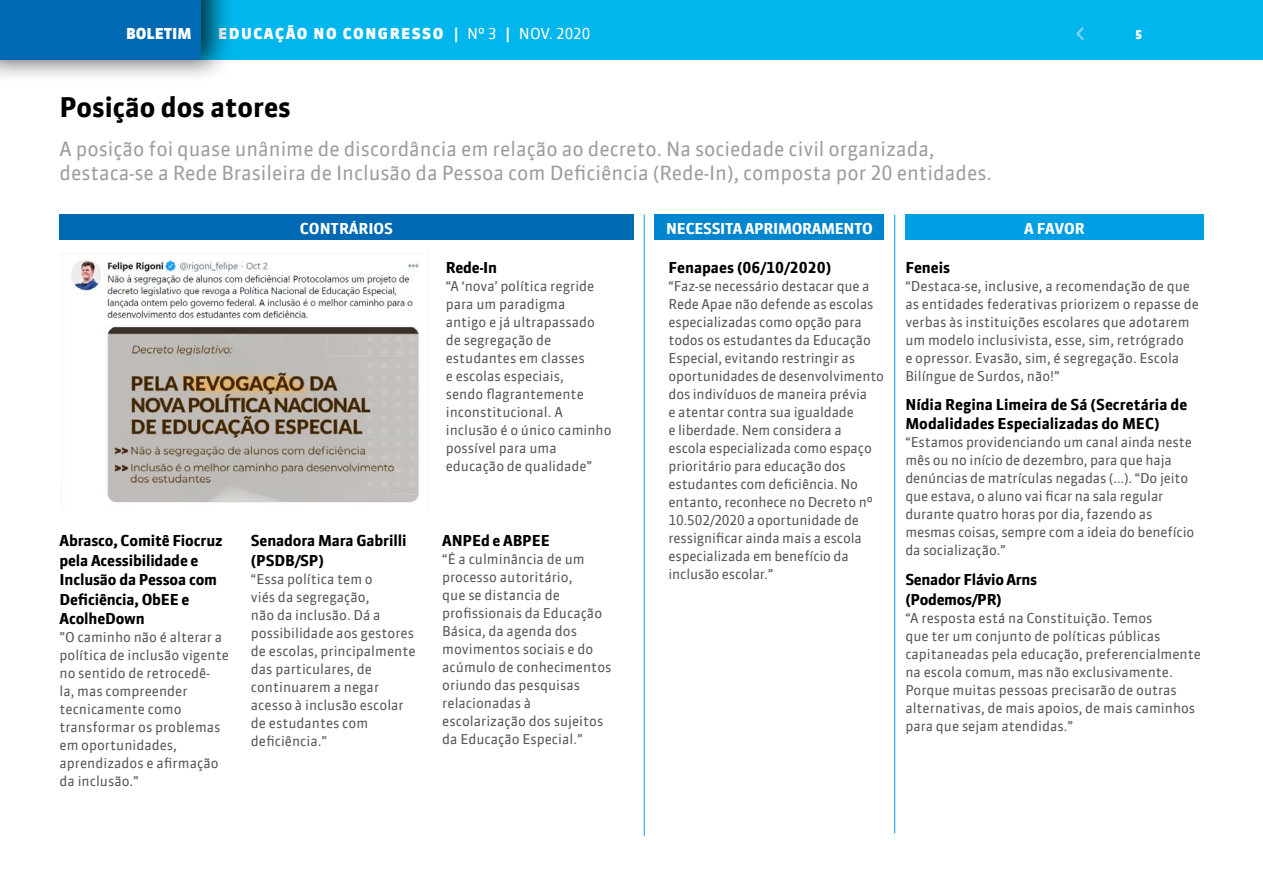
<style>
.page{position:relative;width:1263px;height:893px;background:#fff}
.page>*{position:absolute;margin:0;border:0;box-sizing:border-box;transform-origin:0 0}
.titulo-pagina{font:700 27px "Sanuk Offc";color:#000}
.olho{font:19.5px/24px "Sanuk Offc";color:#9d9d9c}
.texto{font:700 15px/19.5px "Sanuk Offc";letter-spacing:-.01em;color:#000}
.t1{font:900 15px "Sanuk Offc";letter-spacing:.1em;color:#fff}
.intertítulo{font:700 15px "Sanuk Offc";letter-spacing:-.02em;color:#fff}
.intertítulo-2{font:700 15px "Sanuk Offc";color:#fff}
.t2{font:900 15px "Sanuk Offc";color:#fff}
.texto-2{font:13.5px/18px "Sanuk Offc";color:#575756}
.t3{font:900 12px "Sanuk Offc";color:#fff}
.s1{font-weight:700}
.s2{font-weight:400}
</style>
<div class="page">
<div style="left:0;top:0;width:1263px;height:60px;background:#00b6ed"></div>
<svg style="left:1076px;top:27px;width:8px;height:13px"></svg>
<div style="left:0;top:0;width:234px;height:83px;background:#000;opacity:.75"></div>
<div style="left:0;top:0;width:200px;height:60px;background:#0069b4"></div>
<div style="left:60px;top:215px;width:574px;height:25px;background:#0069b4"></div>
<div style="left:655px;top:215px;width:229px;height:25px;background:#0086ce"></div>
<div style="left:905px;top:215px;width:298px;height:25px;background:#009fe3"></div>
<img style="left:71px;top:260px;width:349px;height:243px">
<hr style="left:644px;top:215px;width:1px;height:621px;background:#009fe3">
<hr style="left:894px;top:215px;width:1px;height:618px;background:#009fe3">
<p class="t2" style="left:126px;top:24px;width:67px">BOLETIM</p>
<p class="t1" style="left:218px;top:24px;width:374px">EDUCAÇÃO NO CONGRESSO <span class="s1">|</span> <span class="s2">Nº 3</span> <span class="s1">|</span> <span class="s2">NOV. 2020</span></p>
<p class="t3" style="left:1135px;top:27px;width:9px">5</p>
<p class="titulo-pagina" style="left:60px;top:90px;width:233px">Posição dos atores</p>
<p class="olho" style="left:60px;top:137px;width:934px">A posição foi quase unânime de discordância em relação ao decreto. Na sociedade civil organizada, destaca-se a Rede Brasileira de Inclusão da Pessoa com Deficiência (Rede-In), composta por 20 entidades.</p>
<p class="intertítulo-2" style="left:300px;top:219px;width:95px">CONTRÁRIOS</p>
<p class="intertítulo" style="left:666px;top:219px;width:208px">NECESSITA APRIMORAMENTO</p>
<p class="intertítulo" style="left:1024px;top:219px;width:62px">A FAVOR</p>
<p class="texto" style="left:905px;top:258px;width:46px">Feneis</p>
<p class="texto-2" style="left:905px;top:277px;width:295px">“Destaca-se, inclusive, a recomendação de que as entidades federativas priorizem o repasse de verbas às instituições escolares que adotarem um modelo inclusivista, esse, sim, retrógrado<br>e opressor. Evasão, sim, é segregação. Escola Bilíngue de Surdos, não!”</p>
<p class="texto" style="left:905px;top:394px;width:283px">Nídia Regina Limeira de Sá (Secretária de<br>Modalidades Especializadas do MEC)</p>
<p class="texto-2" style="left:905px;top:433px;width:290px">“Estamos providenciando um canal ainda neste mês ou no início de dezembro, para que haja denúncias de matrículas negadas (...). “Do jeito que estava, o aluno vai ficar na sala regular durante quatro horas por dia, fazendo as mesmas coisas, sempre com a ideia do benefício da socialização.”</p>
<p class="texto" style="left:905px;top:570px;width:133px">Senador Flávio Arns (Podemos/PR)</p>
<p class="texto-2" style="left:905px;top:609px;width:297px">“A resposta está na Constituição. Temos<br>que ter um conjunto de políticas públicas capitaneadas pela educação, preferencialmente na escola comum, mas não exclusivamente.<br>Porque muitas pessoas precisarão de outras alternativas, de mais apoios, de mais caminhos para que sejam atendidas.”</p>
<p class="texto" style="left:446px;top:258px;width:53px">Rede-In</p>
<p class="texto-2" style="left:446px;top:277px;width:167px">“A ‘nova’ política regride para um paradigma<br>antigo e já ultrapassado de segregação de estudantes em classes<br>e escolas especiais,<br>sendo flagrantemente inconstitucional. A inclusão é o único caminho possível para uma educação de qualidade”</p>
<p class="texto" style="left:668px;top:258px;width:164px">Fenapaes (06/10/2020)</p>
<p class="texto-2" style="left:668px;top:277px;width:217px">“Faz-se necessário destacar que a<br>Rede Apae não defende as escolas especializadas como opção para todos os estudantes da Educação<br>Especial, evitando restringir as oportunidades de desenvolvimento dos indivíduos de maneira prévia<br>e atentar contra sua igualdade<br>e liberdade. Nem considera a<br>escola especializada como espaço prioritário para educação dos estudantes com deficiência. No entanto, reconhece no Decreto nº<br>10.502/2020 a oportunidade de ressignificar ainda mais a escola especializada em benefício da inclusão escolar.”</p>
<p class="texto" style="left:60px;top:531px;width:165px">Abrasco, Comitê Fiocruz pela Acessibilidade e<br>Inclusão da Pessoa com<br>Deficiência, ObEE e<br>AcolheDown</p>
<p class="texto-2" style="left:60px;top:628px;width:171px">”O caminho não é alterar a política de inclusão vigente no sentido de retrocedê-<br>la, mas compreender tecnicamente como transformar os problemas em oportunidades, aprendizados e afirmação da inclusão.”</p>
<p class="texto" style="left:251px;top:531px;width:157px">Senadora Mara Gabrilli</p>
<p class="texto" style="left:251px;top:550px;width:75px">(PSDB/SP)</p>
<p class="texto-2" style="left:251px;top:570px;width:166px">“Essa política tem o<br>viés da segregação,<br>não da inclusão. Dá a possibilidade aos gestores de escolas, principalmente das particulares, de continuarem a negar acesso à inclusão escolar de estudantes com deficiência.”</p>
<p class="texto" style="left:442px;top:531px;width:109px">ANPEd e ABPEE</p>
<p class="texto-2" style="left:442px;top:550px;width:171px">“É a culminância de um processo autoritário,<br>que se distancia de profissionais da Educação<br>Básica, da agenda dos movimentos sociais e do acúmulo de conhecimentos oriundo das pesquisas relacionadas à escolarização dos sujeitos da Educação Especial.”</p>
</div>
